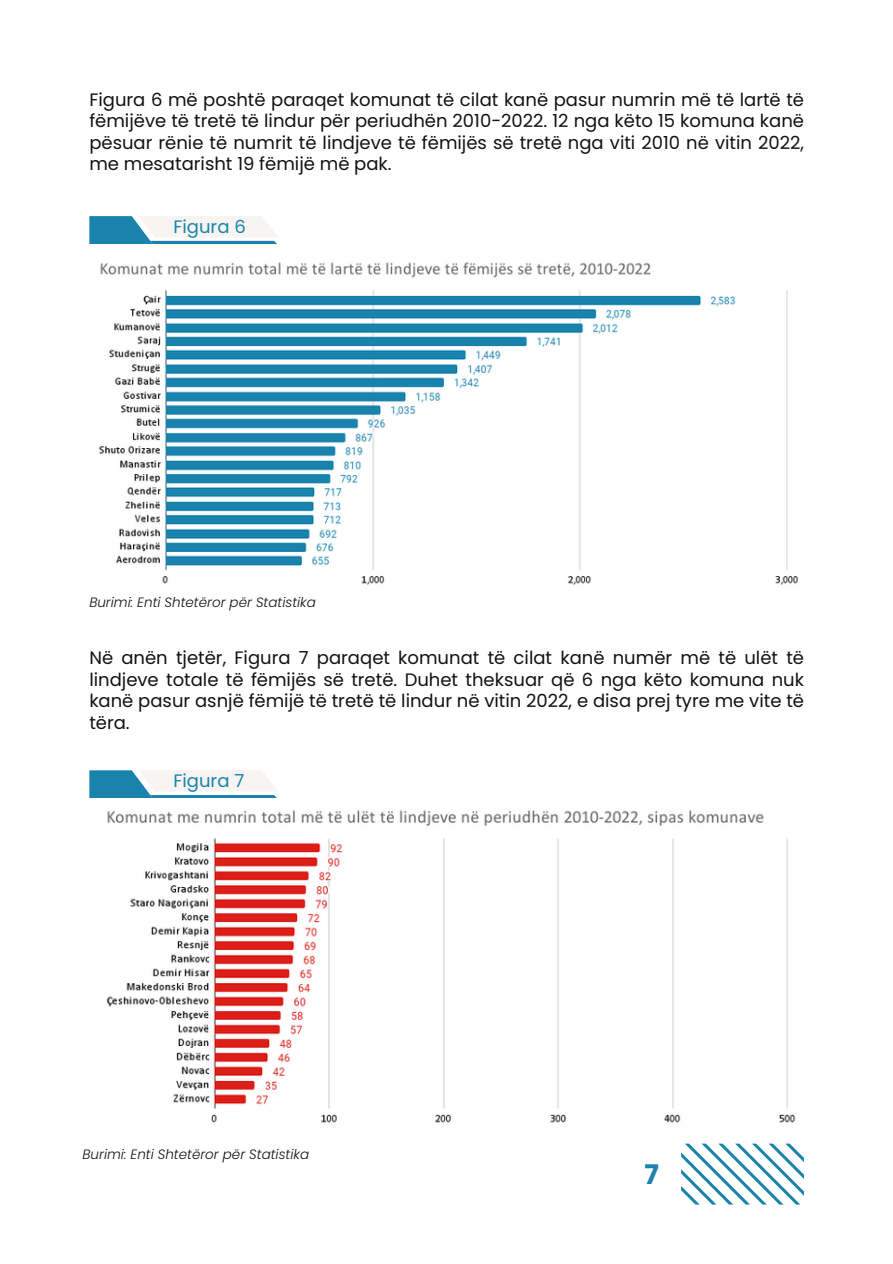
<style>
.page{position:relative;width:893px;height:1264px;background:#fff}
.page>*{position:absolute;margin:0;border:0;box-sizing:border-box;transform-origin:0 0}
.t1{font:700 27px "Poppins";color:#1983ad}
.t2{font:18px/21.3px "Poppins";color:#121212;text-align:justify}
.t3{font:18px "Poppins";color:#1983ad}
.t4{font:italic 300 13.5px "Poppins";color:#121212}
</style>
<div class="page">
<svg style="left:681px;top:1143px;width:123px;height:61px"></svg>
<svg style="left:89px;top:216px;width:189px;height:28px"></svg>
<svg style="left:89px;top:770px;width:188px;height:28px"></svg>
<img style="left:99px;top:262px;width:699px;height:323px">
<img style="left:106px;top:810px;width:690px;height:313px">
<p class="t2" style="left:89px;top:89px;width:716px">Figura 6 më poshtë paraqet komunat të cilat kanë pasur numrin më të lartë të fëmijëve të tretë të lindur për periudhën 2010-2022. 12 nga këto 15 komuna kanë pësuar rënie të numrit të lindjeve të fëmijës së tretë nga viti 2010 në vitin 2022, me mesatarisht 19 fëmijë më pak.</p>
<p class="t3" style="left:173px;top:214px;width:74px">Figura 6</p>
<p class="t4" style="left:89px;top:593px;width:228px">Burimi: Enti Shtetëror për Statistika</p>
<p class="t2" style="left:89px;top:647px;width:716px">Në anën tjetër, Figura 7 paraqet komunat të cilat kanë numër më të ulët të lindjeve totale të fëmijës së tretë. Duhet theksuar që 6 nga këto komuna nuk kanë pasur asnjë fëmijë të tretë të lindur në vitin 2022, e disa prej tyre me vite të tëra.</p>
<p class="t3" style="left:173px;top:768px;width:72px">Figura 7</p>
<p class="t4" style="left:83px;top:1145px;width:228px">Burimi: Enti Shtetëror për Statistika</p>
<p class="t1" style="left:644px;top:1155px;width:16px">7</p>
</div>
